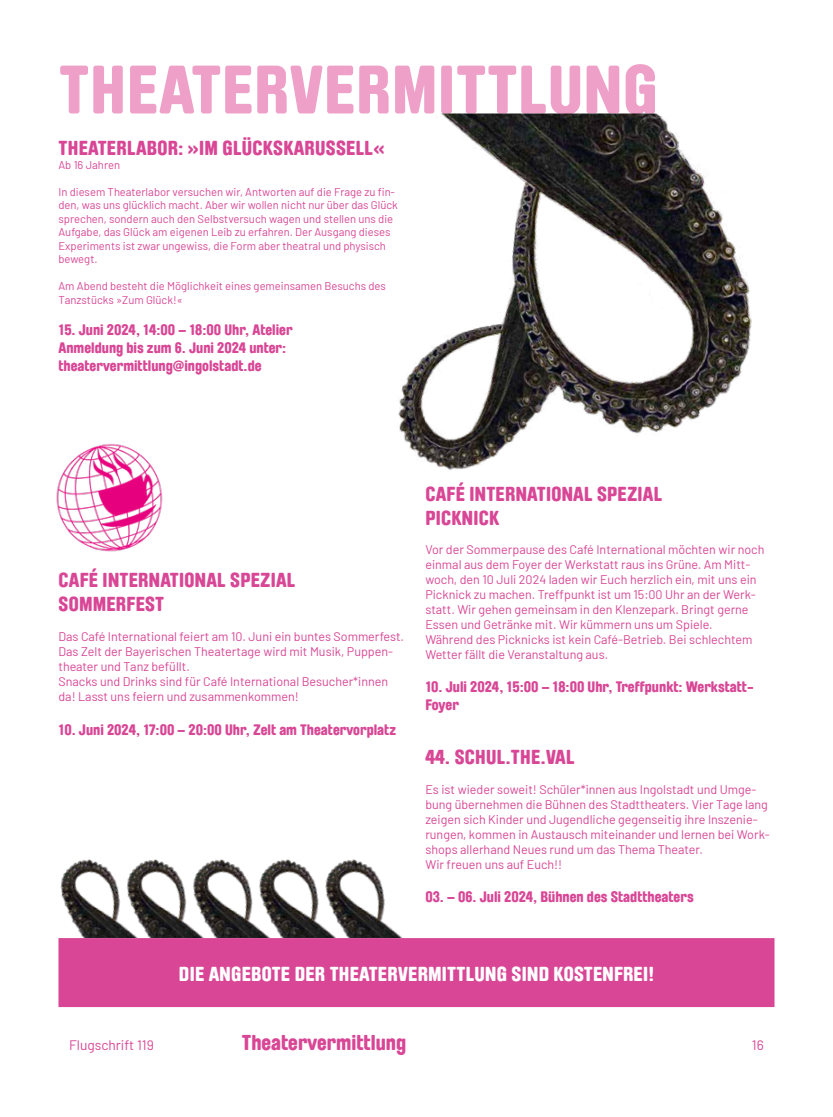
<style>
.page{position:relative;width:833px;height:1117px;background:#fff}
.page>*{position:absolute;margin:0;border:0;box-sizing:border-box;transform-origin:0 0}
.t1{font:900 67.5px "Brauer Neue Std";letter-spacing:.015em;color:#eea0c8}
.t2{font:900 21.25px "Brauer Neue Std";color:#d84695}
.t3{font:900 20px/24px "Brauer Neue Std";letter-spacing:.015em;color:#d84695}
.t4{font:900 20px "Brauer Neue Std";letter-spacing:.015em;color:#fff}
.t5{font:900 15px/18px "Brauer Neue Std";color:#d84695}
.t6{font:13.75px "Barlow";color:#d84695}
.t7{font:12.5px/15px "Barlow";color:#d84695}
.t8{font:11.25px/13.5px "Barlow";color:#d84695}
</style>
<div class="page">
<img style="left:398px;top:351px;width:99px;height:119px">
<img style="left:60px;top:859px;width:65px;height:78px">
<img style="left:205px;top:859px;width:52px;height:78px">
<img style="left:337px;top:859px;width:65px;height:78px">
<img style="left:125px;top:859px;width:80px;height:78px">
<img style="left:257px;top:859px;width:80px;height:78px">
<div style="left:59px;top:938px;width:715px;height:68px;background:#d84695"></div>
<div style="left:58px;top:937px;width:716px;height:69px;border:1px solid #d84695"></div>
<img style="left:56px;top:443px;width:107px;height:109px">
<img style="left:431px;top:113px;width:321px;height:342px">
<h1 class="t1" style="left:59px;top:50px;width:600px">THEATERVERMITTLUNG</h1>
<h3 class="t3" style="left:59px;top:136px;width:327px">THEATERLABOR: »IM GLÜCKSKARUSSELL«</h3>
<p class="t8" style="left:58px;top:157px;width:63px">Ab 16 Jahren</p>
<p class="t8" style="left:58px;top:184px;width:341px">In diesem Theaterlabor versuchen wir, Antworten auf die Frage zu fin&shy;den, was uns glücklich macht. Aber wir wollen nicht nur über das Glück sprechen, sondern auch den Selbstversuch wagen und stellen uns die Aufgabe, das Glück am eigenen Leib zu erfahren. Der Ausgang dieses Experiments ist zwar ungewiss, die Form aber theatral und physisch bewegt.</p>
<p class="t8" style="left:58px;top:279px;width:329px">Am Abend besteht die Möglichkeit eines gemeinsamen Besuchs des<br>Tanzstücks »Zum Glück!«</p>
<p class="t5" style="left:58px;top:321px;width:236px">15. Juni 2024, 14:00 – 18:00 Uhr, Atelier<br>Anmeldung bis zum 6. Juni 2024 unter: theatervermittlung@ingolstadt.de</p>
<h3 class="t3" style="left:59px;top:568px;width:238px">CAFÉ INTERNATIONAL SPEZIAL<br>SOMMERFEST</h3>
<p class="t7" style="left:58px;top:628px;width:347px">Das Café International feiert am 10. Juni ein buntes Sommerfest.<br>Das Zelt der Bayerischen Theatertage wird mit Musik, Puppen&shy;theater und Tanz befüllt.<br>Snacks und Drinks sind für Café International Besucher*innen da! Lasst uns feiern und zusammenkommen!</p>
<p class="t5" style="left:58px;top:720px;width:339px">10. Juni 2024, 17:00 – 20:00 Uhr, Zelt am Theatervorplatz</p>
<h3 class="t3" style="left:425px;top:482px;width:238px">CAFÉ INTERNATIONAL SPEZIAL<br>PICKNICK</h3>
<p class="t7" style="left:425px;top:541px;width:341px">Vor der Sommerpause des Café International möchten wir noch einmal aus dem Foyer der Werkstatt raus ins Grüne. Am Mitt&shy;woch, den 10 Juli 2024 laden wir Euch herzlich ein, mit uns ein Picknick zu machen. Treffpunkt ist um 15:00 Uhr an der Werk&shy;statt. Wir gehen gemeinsam in den Klenzepark. Bringt gerne Essen und Getränke mit. Wir kümmern uns um Spiele.<br>Während des Picknicks ist kein Café-Betrieb. Bei schlechtem Wetter fällt die Veranstaltung aus.</p>
<p class="t5" style="left:425px;top:677px;width:330px">10. Juli 2024, 15:00 – 18:00 Uhr, Treffpunkt: Werkstatt-<br>Foyer</p>
<h3 class="t3" style="left:425px;top:745px;width:151px">44. SCHUL.THE.VAL</h3>
<p class="t7" style="left:425px;top:781px;width:346px">Es ist wieder soweit! Schüler*innen aus Ingolstadt und Umge&shy;bung übernehmen die Bühnen des Stadttheaters. Vier Tage lang zeigen sich Kinder und Jugendliche gegenseitig ihre Inszenie&shy;rungen, kommen in Austausch miteinander und lernen bei Work&shy;shops allerhand Neues rund um das Thema Theater.<br>Wir freuen uns auf Euch!!</p>
<p class="t5" style="left:425px;top:887px;width:270px">03. – 06. Juli 2024, Bühnen des Stadttheaters</p>
<h3 class="t4" style="left:179px;top:961px;width:476px">DIE ANGEBOTE DER THEATERVERMITTLUNG SIND KOSTENFREI!</h3>
<p class="t6" style="left:69px;top:1034px;width:86px">Flugschrift 119</p>
<h2 class="t2" style="left:242px;top:1029px;width:166px">Theatervermittlung</h2>
<p class="t6" style="left:752px;top:1034px;width:13px">16</p>
</div>
